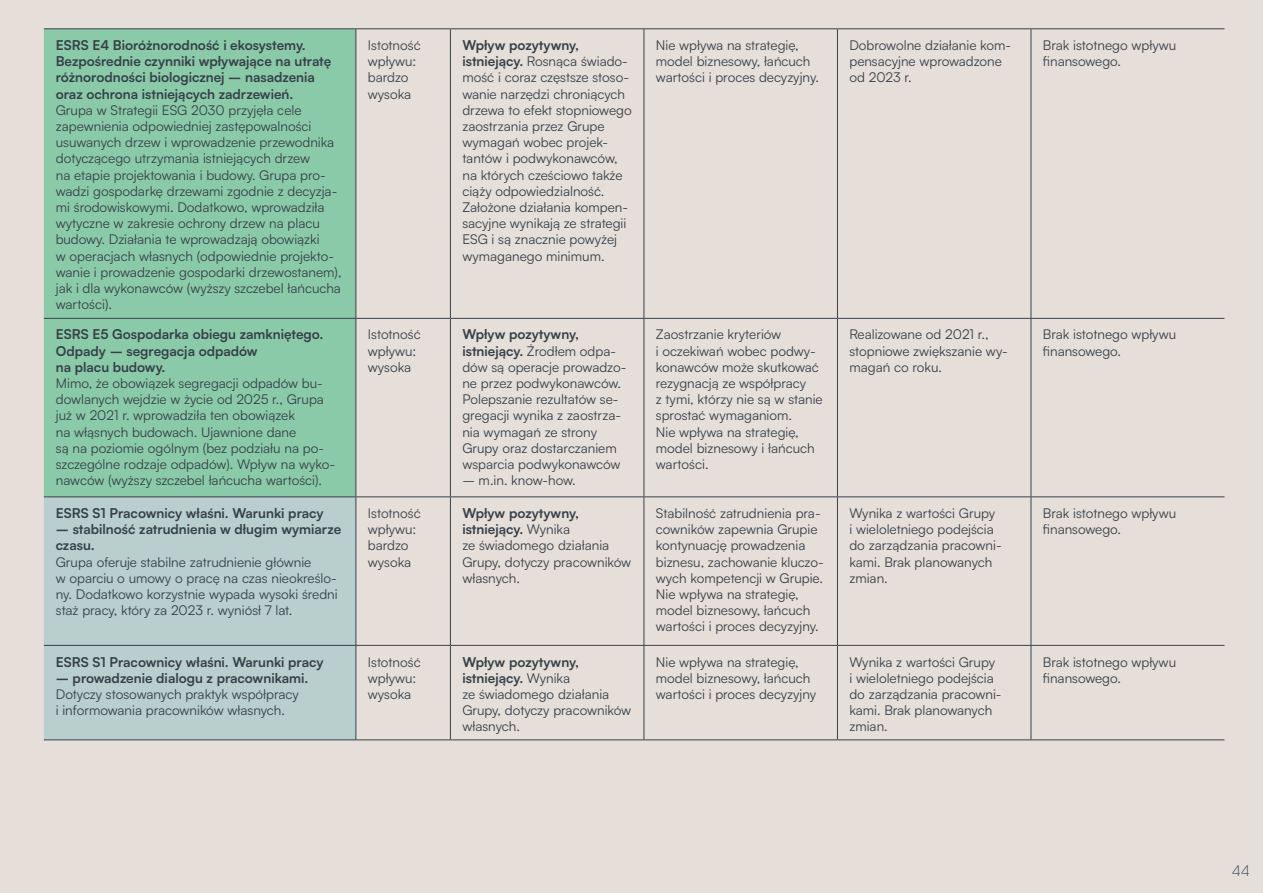
<style>
.page{position:relative;width:1263px;height:893px;background:#e6dfd9}
.page>*{position:absolute;margin:0;border:0;box-sizing:border-box;transform-origin:0 0}
.t1{font:300 15px "Satoshi";color:#3d4a57}
.t2{font:13.5px/16.2px "Satoshi";color:#3d4a57}
.t3{font:700 13.5px/16.2px "Satoshi";color:#3d4a57}
.s1{font-weight:700}
</style>
<div class="page">
<div style="left:44px;top:29px;width:311px;height:467px;background:#8bcaa8"></div>
<div style="left:44px;top:497px;width:311px;height:242px;background:#b8cfcd"></div>
<hr style="left:355px;top:29px;width:1px;height:289px;background:#3d4a57">
<hr style="left:450px;top:29px;width:1px;height:289px;background:#3d4a57">
<hr style="left:643px;top:29px;width:1px;height:289px;background:#3d4a57">
<hr style="left:837px;top:29px;width:1px;height:289px;background:#3d4a57">
<hr style="left:1030px;top:29px;width:1px;height:289px;background:#3d4a57">
<hr style="left:355px;top:319px;width:1px;height:177px;background:#3d4a57">
<hr style="left:450px;top:319px;width:1px;height:177px;background:#3d4a57">
<hr style="left:643px;top:319px;width:1px;height:177px;background:#3d4a57">
<hr style="left:837px;top:319px;width:1px;height:177px;background:#3d4a57">
<hr style="left:1030px;top:319px;width:1px;height:177px;background:#3d4a57">
<hr style="left:355px;top:497px;width:1px;height:148px;background:#3d4a57">
<hr style="left:450px;top:497px;width:1px;height:148px;background:#3d4a57">
<hr style="left:643px;top:497px;width:1px;height:148px;background:#3d4a57">
<hr style="left:837px;top:497px;width:1px;height:148px;background:#3d4a57">
<hr style="left:1030px;top:497px;width:1px;height:148px;background:#3d4a57">
<hr style="left:355px;top:646px;width:1px;height:93px;background:#3d4a57">
<hr style="left:450px;top:646px;width:1px;height:93px;background:#3d4a57">
<hr style="left:643px;top:646px;width:1px;height:93px;background:#3d4a57">
<hr style="left:837px;top:646px;width:1px;height:93px;background:#3d4a57">
<hr style="left:1030px;top:646px;width:1px;height:93px;background:#3d4a57">
<hr style="left:44px;top:28px;width:312px;height:1px;background:#3d4a57">
<hr style="left:356px;top:28px;width:94px;height:1px;background:#3d4a57">
<hr style="left:450px;top:28px;width:194px;height:1px;background:#3d4a57">
<hr style="left:644px;top:28px;width:193px;height:1px;background:#3d4a57">
<hr style="left:837px;top:28px;width:194px;height:1px;background:#3d4a57">
<hr style="left:1031px;top:28px;width:193px;height:1px;background:#3d4a57">
<hr style="left:44px;top:318px;width:312px;height:1px;background:#3d4a57">
<hr style="left:356px;top:318px;width:94px;height:1px;background:#3d4a57">
<hr style="left:450px;top:318px;width:194px;height:1px;background:#3d4a57">
<hr style="left:644px;top:318px;width:193px;height:1px;background:#3d4a57">
<hr style="left:837px;top:318px;width:194px;height:1px;background:#3d4a57">
<hr style="left:1031px;top:318px;width:193px;height:1px;background:#3d4a57">
<hr style="left:44px;top:496px;width:312px;height:1px;background:#3d4a57">
<hr style="left:356px;top:496px;width:94px;height:1px;background:#3d4a57">
<hr style="left:450px;top:496px;width:194px;height:1px;background:#3d4a57">
<hr style="left:644px;top:496px;width:193px;height:1px;background:#3d4a57">
<hr style="left:837px;top:496px;width:194px;height:1px;background:#3d4a57">
<hr style="left:1031px;top:496px;width:193px;height:1px;background:#3d4a57">
<hr style="left:44px;top:645px;width:312px;height:1px;background:#3d4a57">
<hr style="left:356px;top:645px;width:94px;height:1px;background:#3d4a57">
<hr style="left:450px;top:645px;width:194px;height:1px;background:#3d4a57">
<hr style="left:644px;top:645px;width:193px;height:1px;background:#3d4a57">
<hr style="left:837px;top:645px;width:194px;height:1px;background:#3d4a57">
<hr style="left:1031px;top:645px;width:193px;height:1px;background:#3d4a57">
<hr style="left:44px;top:739px;width:312px;height:1px;background:#3d4a57">
<hr style="left:356px;top:739px;width:94px;height:1px;background:#3d4a57">
<hr style="left:450px;top:739px;width:194px;height:1px;background:#3d4a57">
<hr style="left:644px;top:739px;width:193px;height:1px;background:#3d4a57">
<hr style="left:837px;top:739px;width:194px;height:1px;background:#3d4a57">
<hr style="left:1031px;top:739px;width:193px;height:1px;background:#3d4a57">
<p class="t3" style="left:56px;top:36px;width:277px">ESRS E4 Bioróżnorodność i ekosystemy.<br>Bezpośrednie czynniki wpływające na utratę różnorodności biologicznej – nasadzenia oraz ochrona istniejących zadrzewień.</p>
<p class="t2" style="left:56px;top:101px;width:287px">Grupa w Strategii ESG 2030 przyjęła cele zapewnienia odpowiedniej zastępowalności usuwanych drzew i wprowadzenie przewodnika dotyczącego utrzymania istniejących drzew<br>na etapie projektowania i budowy. Grupa pro&shy;wadzi gospodarkę drzewami zgodnie z decyzja&shy;mi środowiskowymi. Dodatkowo, wprowadziła wytyczne w zakresie ochrony drzew na placu budowy. Działania te wprowadzają obowiązki<br>w operacjach własnych (odpowiednie projekto&shy;wanie i prowadzenie gospodarki drzewostanem), jak i dla wykonawców (wyższy szczebel łańcucha wartości).</p>
<p class="t3" style="left:56px;top:326px;width:269px">ESRS E5 Gospodarka obiegu zamkniętego.<br>Odpady – segregacja odpadów<br>na placu budowy.</p>
<p class="t2" style="left:56px;top:375px;width:281px">Mimo, że obowiązek segregacji odpadów bu&shy;dowlanych wejdzie w życie od 2025 r., Grupa już w 2021 r. wprowadziła ten obowiązek<br>na włąsnych budowach. Ujawnione dane<br>są na poziomie ogólnym (bez podziału na po&shy;szczególne rodzaje odpadów). Wpływ na wyko&shy;nawców (wyższy szczebel łańcucha wartości).</p>
<p class="t3" style="left:56px;top:504px;width:269px">ESRS S1 Pracownicy właśni. Warunki pracy</p>
<p class="t3" style="left:56px;top:520px;width:287px">– stabilność zatrudnienia w długim wymiarze czasu.</p>
<p class="t2" style="left:56px;top:553px;width:283px">Grupa oferuje stabilne zatrudnienie głównie<br>w oparciu o umowy o pracę na czas nieokreślo&shy;ny. Dodatkowo korzystnie wypada wysoki średni staż pracy, który za 2023 r. wyniósł 7 lat.</p>
<p class="t3" style="left:56px;top:653px;width:269px">ESRS S1 Pracownicy właśni. Warunki pracy</p>
<p class="t3" style="left:56px;top:669px;width:254px">– prowadzenie dialogu z pracownikami.</p>
<p class="t2" style="left:56px;top:685px;width:244px">Dotyczy stosowanych praktyk współpracy i informowania pracowników własnych.</p>
<p class="t2" style="left:368px;top:36px;width:54px">Istotność wpływu: bardzo wysoka</p>
<p class="t2" style="left:462px;top:36px;width:171px"><span class="s1">Wpływ pozytywny, istniejący.</span> Rosnąca świado&shy;mość i coraz częstsze stoso&shy;wanie narzędzi chroniących drzewa to efekt stopniowego zaostrzania przez Grupe wymagań wobec projek&shy;tantów i podwykonawców, na których cześciowo także ciąży odpowiedzialność.<br>Założone działania kompen&shy;sacyjne wynikają ze strategii<br>ESG i są znacznie powyżej wymaganego minimum.</p>
<p class="t2" style="left:656px;top:36px;width:164px">Nie wpływa na strategię, model biznesowy, łańcuch wartości i proces decyzyjny.</p>
<p class="t2" style="left:849px;top:36px;width:163px">Dobrowolne działanie kom&shy;pensacyjne wprowadzone od 2023 r.</p>
<p class="t2" style="left:1043px;top:36px;width:135px">Brak istotnego wpływu finansowego.</p>
<p class="t2" style="left:368px;top:326px;width:54px">Istotność wpływu: wysoka</p>
<p class="t2" style="left:462px;top:326px;width:165px"><span class="s1">Wpływ pozytywny, istniejący.</span> Źrodłem odpa&shy;dów są operacje prowadzo&shy;ne przez podwykonawców.<br>Polepszanie rezultatów se&shy;gregacji wynika z zaostrza&shy;nia wymagań ze strony<br>Grupy oraz dostarczaniem wsparcia podwykonawców</p>
<p class="t2" style="left:462px;top:472px;width:115px">– m.in. know-how.</p>
<p class="t2" style="left:656px;top:326px;width:168px">Zaostrzanie kryteriów<br>i oczekiwań wobec podwy&shy;konawców może skutkować rezygnacją ze współpracy<br>z tymi, którzy nie są w stanie sprostać wymaganiom.<br>Nie wpływa na strategię, model biznesowy i łańcuch wartości.</p>
<p class="t2" style="left:849px;top:326px;width:160px">Realizowane od 2021 r., stopniowe zwiększanie wy&shy;magań co roku.</p>
<p class="t2" style="left:1043px;top:326px;width:135px">Brak istotnego wpływu finansowego.</p>
<p class="t2" style="left:368px;top:504px;width:54px">Istotność wpływu: bardzo wysoka</p>
<p class="t2" style="left:462px;top:504px;width:170px"><span class="s1">Wpływ pozytywny, istniejący.</span> Wynika<br>ze świadomego działania<br>Grupy, dotyczy pracowników własnych.</p>
<p class="t2" style="left:656px;top:504px;width:169px">Stabilność zatrudnienia pra&shy;cowników zapewnia Grupie kontynuację prowadzenia biznesu, zachowanie kluczo&shy;wych kompetencji w Grupie.<br>Nie wpływa na strategię, model biznesowy, łańcuch wartości i proces decyzyjny.</p>
<p class="t2" style="left:849px;top:504px;width:154px">Wynika z wartości Grupy<br>i wieloletniego podejścia do zarządzania pracowni&shy;kami. Brak planowanych zmian.</p>
<p class="t2" style="left:1043px;top:504px;width:135px">Brak istotnego wpływu finansowego.</p>
<p class="t2" style="left:368px;top:653px;width:54px">Istotność wpływu: wysoka</p>
<p class="t2" style="left:462px;top:653px;width:170px"><span class="s1">Wpływ pozytywny, istniejący.</span> Wynika<br>ze świadomego działania<br>Grupy, dotyczy pracowników własnych.</p>
<p class="t2" style="left:656px;top:653px;width:162px">Nie wpływa na strategię, model biznesowy, łańcuch wartości i proces decyzyjny</p>
<p class="t2" style="left:849px;top:653px;width:154px">Wynika z wartości Grupy<br>i wieloletniego podejścia do zarządzania pracowni&shy;kami. Brak planowanych zmian.</p>
<p class="t2" style="left:1043px;top:653px;width:135px">Brak istotnego wpływu finansowego.</p>
<p class="t1" style="left:1232px;top:860px;width:20px">44</p>
</div>
